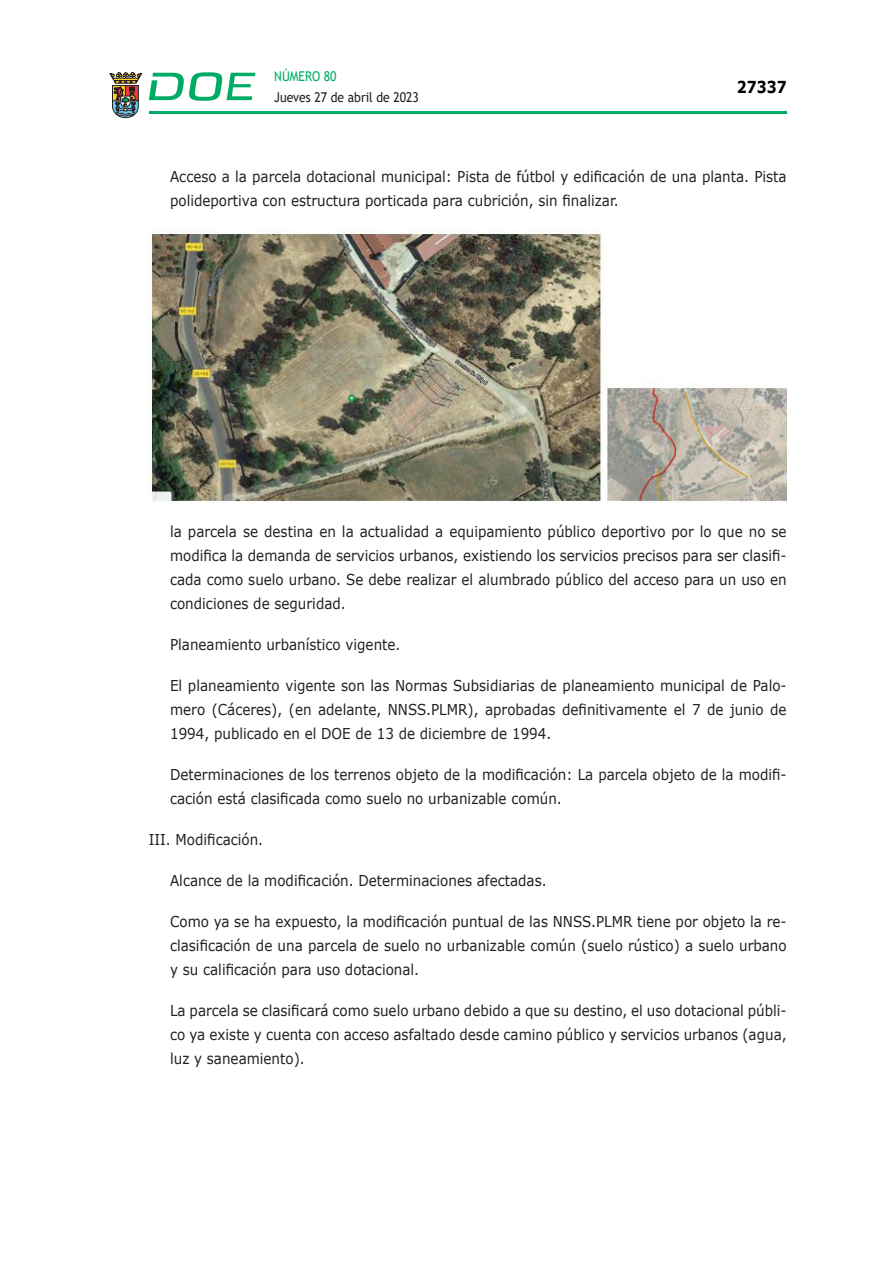
<style>
.page{position:relative;width:893px;height:1263px;background:#fff}
.page>*{position:absolute;margin:0;border:0;box-sizing:border-box;transform-origin:0 0}
.t1{font:700 16.5px "Verdana";color:#000;scale:.85 1}
.CUERPO_DE_TEXTO{font:15px/24px "Verdana";color:#231f20;text-align:justify;scale:.9 1}
.t2{font:13.5px "Trebuchet MS";color:#231f20;scale:.9 1}
.t3{font:13.5px "Trebuchet MS";color:#00ab67;scale:.9 1}
</style>
<div class="page">
<hr style="left:149px;top:111px;width:638px;height:3px;background:#00ab66">
<svg style="left:109px;top:72px;width:33px;height:46px"></svg>
<svg style="left:149px;top:72px;width:106px;height:29px"></svg>
<img style="left:149px;top:230px;width:638px;height:273px">
<p class="t3" style="left:274px;top:67px;width:71px">NÚMERO 80</p>
<p class="t2" style="left:274px;top:88px;width:162px">Jueves 27 de abril de 2023</p>
<p class="t1" style="left:737px;top:75px;width:60px">27337</p>
<p class="CUERPO_DE_TEXTO" style="left:170px;top:164px;width:687px">Acceso a la parcela dotacional municipal: Pista de fútbol y edificación de una planta. Pista polideportiva con estructura porticada para cubrición, sin finalizar.</p>
<p class="CUERPO_DE_TEXTO" style="left:170px;top:519px;width:687px">la parcela se destina en la actualidad a equipamiento público deportivo por lo que no se modifica la demanda de servicios urbanos, existiendo los servicios precisos para ser clasifi&shy;cada como suelo urbano. Se debe realizar el alumbrado público del acceso para un uso en condiciones de seguridad.</p>
<p class="CUERPO_DE_TEXTO" style="left:170px;top:632px;width:257px">Planeamiento urbanístico vigente.</p>
<p class="CUERPO_DE_TEXTO" style="left:170px;top:673px;width:687px">El planeamiento vigente son las Normas Subsidiarias de planeamiento municipal de Palo&shy;mero (Cáceres), (en adelante, NNSS.PLMR), aprobadas definitivamente el 7 de junio de 1994, publicado en el DOE de 13 de diciembre de 1994.</p>
<p class="CUERPO_DE_TEXTO" style="left:170px;top:762px;width:687px">Determinaciones de los terrenos objeto de la modificación: La parcela objeto de la modifi&shy;cación está clasificada como suelo no urbanizable común.</p>
<p class="CUERPO_DE_TEXTO" style="left:149px;top:827px;width:129px">III. Modificación.</p>
<p class="CUERPO_DE_TEXTO" style="left:170px;top:868px;width:420px">Alcance de la modificación. Determinaciones afectadas.</p>
<p class="CUERPO_DE_TEXTO" style="left:170px;top:909px;width:687px">Como ya se ha expuesto, la modificación puntual de las NNSS.PLMR tiene por objeto la re&shy;clasificación de una parcela de suelo no urbanizable común (suelo rústico) a suelo urbano y su calificación para uso dotacional.</p>
<p class="CUERPO_DE_TEXTO" style="left:170px;top:998px;width:687px">La parcela se clasificará como suelo urbano debido a que su destino, el uso dotacional públi&shy;co ya existe y cuenta con acceso asfaltado desde camino público y servicios urbanos (agua, luz y saneamiento).</p>
</div>
